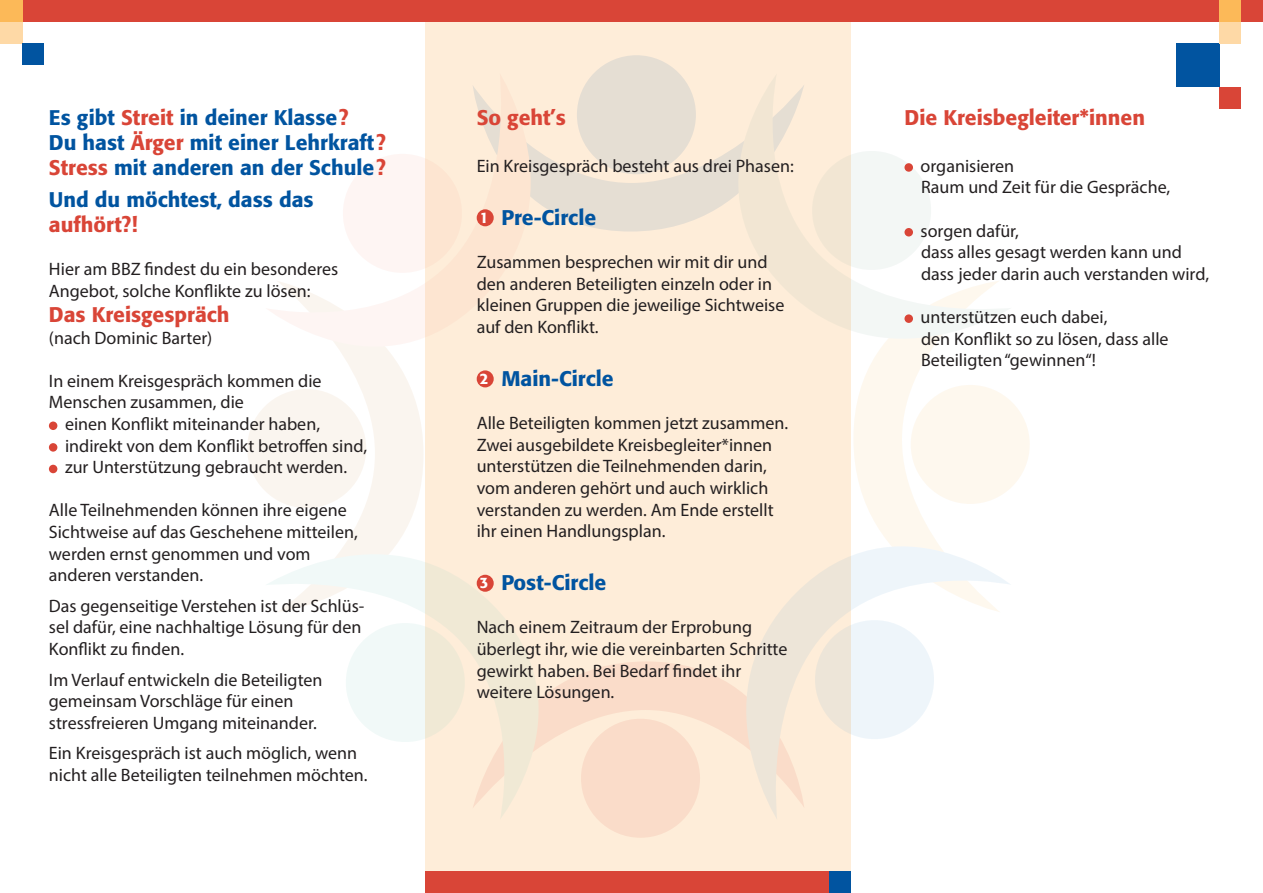
<style>
.page{position:relative;width:1263px;height:893px;background:#fff}
.page>*{position:absolute;margin:0;border:0;box-sizing:border-box;transform-origin:0 0}
.t1{font:500 21px/25.2px "Formata";color:#0154a0}
.t2{font:500 21px "Formata";color:#d94537}
.t3{font:18px/21.6px "Myriad Pro";color:#231f20}
.s1{color:#d94537}
.s2{font-size:15px;color:#fff}
</style>
<div class="page">
<div style="left:0;top:21px;width:22px;height:23px;background:#fed9a6"></div>
<div style="left:425px;top:0;width:425px;height:893px;background:#feedd9"></div>
<div style="left:0;top:0;width:1263px;height:22px;background:#d94537"></div>
<div style="left:425px;top:872px;width:422px;height:21px;background:#d94537"></div>
<div style="left:1220px;top:87px;width:21px;height:21px;background:#d94537"></div>
<div style="left:1176px;top:43px;width:43px;height:44px;background:#0154a0"></div>
<div style="left:1219px;top:0;width:22px;height:22px;background:#fcb958"></div>
<div style="left:1219px;top:22px;width:22px;height:21px;background:#fed9a6"></div>
<div style="left:22px;top:44px;width:22px;height:21px;background:#0154a0"></div>
<div style="left:0;top:0;width:22px;height:22px;background:#fcb958"></div>
<div style="left:829px;top:872px;width:21px;height:21px;background:#0154a0"></div>
<svg style="left:592px;top:662px;width:104px;height:92px;fill:#fadcc9"></svg>
<div style="left:581px;top:719px;width:119px;height:119px;background:#fadcc9;border-radius:50%"></div>
<svg style="left:581px;top:89px;width:104px;height:143px;fill:#e5ded3"></svg>
<div style="left:577px;top:55px;width:119px;height:119px;background:#e5ded3;border-radius:50%"></div>
<svg style="left:854px;top:389px;width:92px;height:104px;fill:#fef8ee"></svg>
<div style="left:911px;top:385px;width:119px;height:119px;background:#fef8ee;border-radius:50%"></div>
<svg style="left:351px;top:400px;width:72px;height:104px;fill:#faf5ef"></svg>
<div style="left:247px;top:389px;width:119px;height:119px;background:#faf5ef;border-radius:50%"></div>
<svg style="left:696px;top:493px;width:313px;height:327px"></svg>
<svg style="left:809px;top:614px;width:131px;height:131px"></svg>
<svg style="left:268px;top:86px;width:313px;height:314px"></svg>
<svg style="left:337px;top:148px;width:131px;height:131px"></svg>
<svg style="left:267px;top:504px;width:325px;height:313px"></svg>
<svg style="left:340px;top:617px;width:131px;height:131px"></svg>
<svg style="left:685px;top:73px;width:325px;height:316px"></svg>
<svg style="left:806px;top:145px;width:131px;height:131px"></svg>
<div style="left:904px;top:163px;width:9px;height:9px;background:#d94537;border-radius:50%"></div>
<div style="left:904px;top:228px;width:9px;height:8px;background:#d94537;border-radius:50%"></div>
<div style="left:904px;top:314px;width:9px;height:9px;background:#d94537;border-radius:50%"></div>
<div style="left:49px;top:421px;width:8px;height:9px;background:#d94537;border-radius:50%"></div>
<div style="left:49px;top:443px;width:8px;height:9px;background:#d94537;border-radius:50%"></div>
<div style="left:49px;top:465px;width:8px;height:8px;background:#d94537;border-radius:50%"></div>
<div style="left:477px;top:209px;width:17px;height:17px;background:#d94537;border-radius:50%"></div>
<div style="left:477px;top:370px;width:17px;height:17px;background:#d94537;border-radius:50%"></div>
<div style="left:477px;top:575px;width:17px;height:17px;background:#d94537;border-radius:50%"></div>
<p class="t1" style="left:49px;top:105px;width:339px">Es gibt <span class="s1">Streit</span> in deiner Klasse<span class="s1">?<br></span>Du hast <span class="s1">Ärger</span> mit einer Lehrkraft<span class="s1">?<br>Stress</span> mit anderen an der Schule<span class="s1">?</span></p>
<p class="t1" style="left:49px;top:187px;width:266px">Und du möchtest, dass das</p>
<p class="t2" style="left:49px;top:212px;width:90px">aufhört?!</p>
<p class="t3" style="left:49px;top:258px;width:291px">Hier am BBZ findest du ein besonderes<br>Angebot, solche Konflikte zu lösen:</p>
<p class="t2" style="left:49px;top:302px;width:182px">Das Kreisgespräch</p>
<p class="t3" style="left:49px;top:326px;width:165px">(nach Dominic Barter)</p>
<p class="t3" style="left:49px;top:370px;width:274px">In einem Kreisgespräch kommen die<br>Menschen zusammen, die</p>
<p class="t3" style="left:65px;top:413px;width:304px">einen Konflikt miteinander haben, indirekt von dem Konflikt betroffen sind, zur Unterstützung gebraucht werden.</p>
<p class="t3" style="left:49px;top:499px;width:310px">Alle Teilnehmenden können ihre eigene Sichtweise auf das Geschehene mitteilen, werden ernst genommen und vom anderen verstanden.</p>
<p class="t3" style="left:49px;top:595px;width:317px">Das gegenseitige Verstehen ist der Schlüs&shy;sel dafür, eine nachhaltige Lösung für den<br>Konflikt zu finden.</p>
<p class="t3" style="left:49px;top:668px;width:275px">Im Verlauf entwickeln die Beteiligten gemeinsam Vorschläge für einen stressfreieren Umgang miteinander.</p>
<p class="t3" style="left:49px;top:742px;width:320px">Ein Kreisgespräch ist auch möglich, wenn nicht alle Beteiligten teilnehmen möchten.</p>
<p class="t2" style="left:477px;top:105px;width:91px">So geht’s</p>
<p class="t3" style="left:477px;top:155px;width:319px">Ein Kreisgespräch besteht aus drei Phasen:</p>
<p class="t1" style="left:480px;top:205px;width:118px"><span class="s2">1</span> Pre-Circle</p>
<p class="t3" style="left:477px;top:251px;width:309px">Zusammen besprechen wir mit dir und den anderen Beteiligten einzeln oder in kleinen Gruppen die jeweilige Sichtweise auf den Konflikt.</p>
<p class="t1" style="left:480px;top:366px;width:135px"><span class="s2">2</span> Main-Circle</p>
<p class="t3" style="left:477px;top:412px;width:313px">Alle Beteiligten kommen jetzt zusammen.<br>Zwei ausgebildete Kreisbegleiter*innen unterstützen die Teilnehmenden darin, vom anderen gehört und auch wirklich verstanden zu werden. Am Ende erstellt ihr einen Handlungsplan.</p>
<p class="t1" style="left:480px;top:570px;width:128px"><span class="s2">3</span> Post-Circle</p>
<p class="t3" style="left:477px;top:616px;width:312px">Nach einem Zeitraum der Erprobung überlegt ihr, wie die vereinbarten Schritte gewirkt haben. Bei Bedarf findet ihr weitere Lösungen.</p>
<p class="t2" style="left:904px;top:105px;width:242px">Die Kreisbegleiter*innen</p>
<p class="t3" style="left:921px;top:155px;width:251px">organisieren<br>Raum und Zeit für die Gespräche,</p>
<p class="t3" style="left:921px;top:219px;width:290px">sorgen dafür,<br>dass alles gesagt werden kann und dass jeder darin auch verstanden wird,</p>
<p class="t3" style="left:921px;top:306px;width:249px">unterstützen euch dabei,<br>den Konflikt so zu lösen, dass alle<br>Beteiligten “gewinnen“!</p>
</div>
